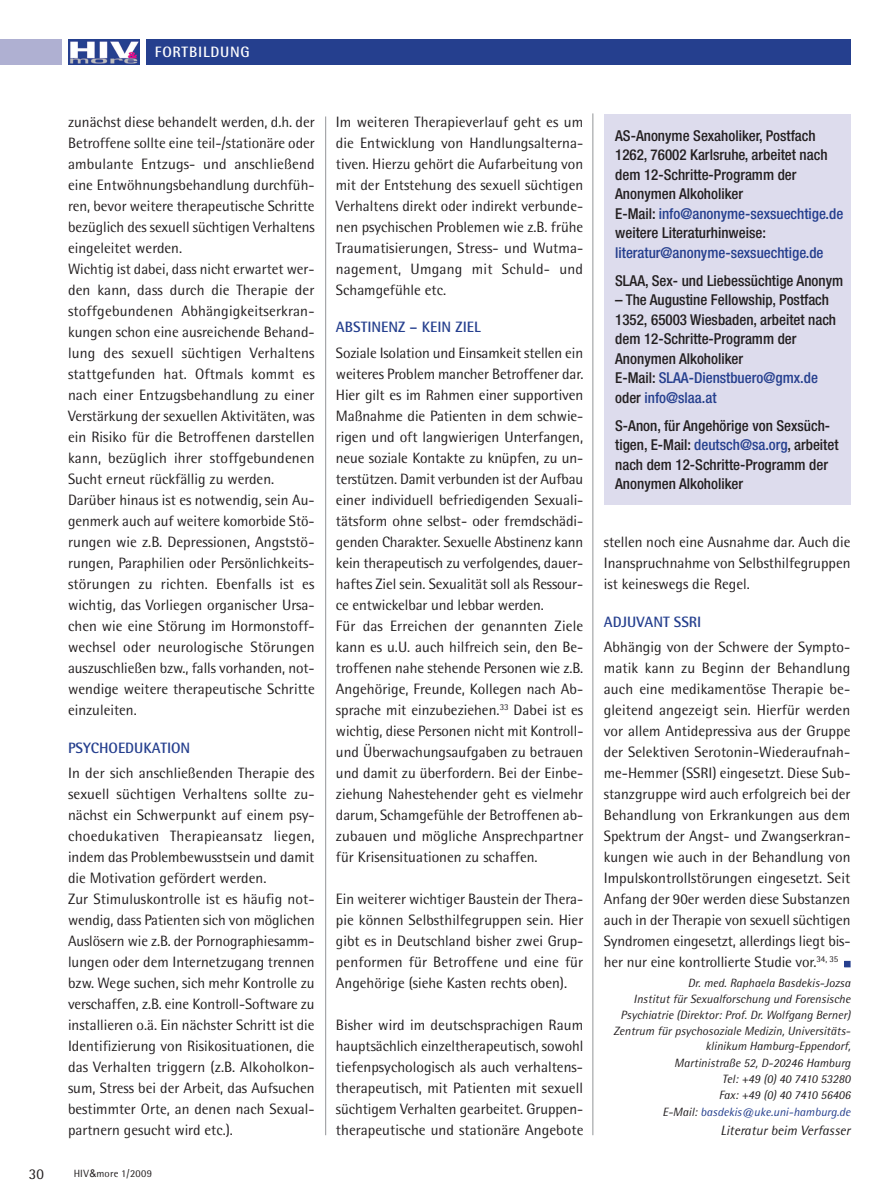
<style>
.page{position:relative;width:893px;height:1191px;background:#fff}
.page>*{position:absolute;margin:0;border:0;box-sizing:border-box;transform-origin:0 0}
.Fliesstext{font:15px/21px "Rotis Semi Sans";color:#231f20;text-align:justify}
.t1{font:500 condensed 15px/19.5px "Helvetica Neue";color:#231f20}
.Fliesstext-2{font:700 15px "Rotis Semi Sans";color:#253f8e}
.Rubriken{font:700 15px "Rotis Semi Sans";letter-spacing:.05em;color:#fff}
.Quelle_Text{font:italic 13.5px "Rotis Semi Sans";color:#231f20}
.Quelle_Text-2{font:italic 12px/15.5px "Rotis Semi Sans";color:#231f20;text-align:right}
.Quelle_Text-3{font:italic 12px "Rotis Semi Sans";color:#253f8e}
.t2{font:10.5px "Rotis Semi Sans";letter-spacing:.02em;color:#231f20}
.s1{font-family:"Arial"}
.s2{color:#253f8e}
.s3{color:#231f20}
</style>
<div class="page">
<div style="left:604px;top:114px;width:246px;height:391px;background:#dddced"></div>
<hr style="left:325px;top:116px;width:1px;height:1019px;background:#939598">
<hr style="left:592px;top:113px;width:1px;height:1022px;background:#939598">
<svg style="left:844px;top:961px;width:6px;height:6px"></svg>
<div style="left:146px;top:39px;width:704px;height:25px;background:#253f8e"></div>
<img style="left:69px;top:40px;width:70px;height:24px">
<div style="left:0;top:39px;width:62px;height:25px;background:#afb0d2"></div>
<p class="Rubriken" style="left:155px;top:43px;width:96px">FORTBILDUNG</p>
<p class="Fliesstext" style="left:68px;top:111px;width:248px">zunächst diese behandelt werden, d.h. der Betroffene sollte eine teil-/stationäre oder ambulante Entzugs- und anschließend eine Entwöhnungsbehandlung durchfüh&shy;ren, bevor weitere therapeutische Schritte bezüglich des sexuell süchtigen Verhaltens eingeleitet werden.</p>
<p class="Fliesstext" style="left:68px;top:258px;width:248px">Wichtig ist dabei, dass nicht erwartet wer&shy;den kann, dass durch die Therapie der stoffgebundenen Abhängigkeitserkran&shy;kungen schon eine ausreichende Behand&shy;lung des sexuell süchtigen Verhaltens stattgefunden hat. Oftmals kommt es nach einer Entzugsbehandlung zu einer Verstärkung der sexuellen Aktivitäten, was ein Risiko für die Betroffenen darstellen kann, bezüglich ihrer stoffgebundenen Sucht erneut rückfällig zu werden.</p>
<p class="Fliesstext" style="left:68px;top:489px;width:248px">Darüber hinaus ist es notwendig, sein Au&shy;genmerk auch auf weitere komorbide Stö&shy;rungen wie z.B. Depressionen, Angststö&shy;rungen, Paraphilien oder Persönlichkeits&shy;störungen zu richten. Ebenfalls ist es wichtig, das Vorliegen organischer Ursa&shy;chen wie eine Störung im Hormonstoff&shy;wechsel oder neurologische Störungen auszuschließen bzw., falls vorhanden, not&shy;wendige weitere therapeutische Schritte einzuleiten.</p>
<p class="Fliesstext-2" style="left:68px;top:738px;width:124px">PSYCHOEDUKATION</p>
<p class="Fliesstext" style="left:68px;top:762px;width:248px">In der sich anschließenden Therapie des sexuell süchtigen Verhaltens sollte zu&shy;nächst ein Schwerpunkt auf einem psy&shy;choedukativen Therapieansatz liegen, indem das Problembewusstsein und damit die Motivation gefördert werden.</p>
<p class="Fliesstext" style="left:68px;top:888px;width:248px">Zur Stimuluskontrolle ist es häufig not&shy;wendig, dass Patienten sich von möglichen Auslösern wie z.B. der Pornographiesamm&shy;lungen oder dem Internetzugang trennen bzw. Wege suchen, sich mehr Kontrolle zu verschaffen, z.B. eine Kontroll-Software zu installieren o.ä. Ein nächster Schritt ist die Identifizierung von Risikosituationen, die das Verhalten triggern (z.B. Alkoholkon&shy;sum, Stress bei der Arbeit, das Aufsuchen bestimmter Orte, an denen nach Sexual&shy;partnern gesucht wird etc.).</p>
<p class="Fliesstext" style="left:29px;top:1163px;width:17px">30</p>
<p class="t2" style="left:74px;top:1167px;width:80px">HIV<span class="s1">&amp;</span>more 1/2009</p>
<p class="Fliesstext" style="left:336px;top:111px;width:249px">Im weiteren Therapieverlauf geht es um die Entwicklung von Handlungsalterna&shy;tiven. Hierzu gehört die Aufarbeitung von mit der Entstehung des sexuell süchtigen Verhaltens direkt oder indirekt verbunde&shy;nen psychischen Problemen wie z.B. frühe Traumatisierungen, Stress- und Wutma&shy;nagement, Umgang mit Schuld- und Schamgefühle etc.</p>
<p class="Fliesstext-2" style="left:336px;top:318px;width:146px">ABSTINENZ – KEIN ZIEL</p>
<p class="Fliesstext" style="left:336px;top:342px;width:249px">Soziale Isolation und Einsamkeit stellen ein weiteres Problem mancher Betroffener dar.<br>Hier gilt es im Rahmen einer supportiven Maßnahme die Patienten in dem schwie&shy;rigen und oft langwierigen Unterfangen, neue soziale Kontakte zu knüpfen, zu un&shy;terstützen. Damit verbunden ist der Aufbau einer individuell befriedigenden Sexuali&shy;tätsform ohne selbst- oder fremdschädi&shy;genden Charakter. Sexuelle Abstinenz kann kein therapeutisch zu verfolgendes, dauer&shy;haftes Ziel sein. Sexualität soll als Ressour&shy;ce entwickelbar und lebbar werden.</p>
<p class="Fliesstext" style="left:336px;top:615px;width:249px">Für das Erreichen der genannten Ziele kann es u.U. auch hilfreich sein, den Be&shy;troffenen nahe stehende Personen wie z.B.<br>Angehörige, Freunde, Kollegen nach Ab&shy;sprache mit einzubeziehen.<sup>33</sup> Dabei ist es wichtig, diese Personen nicht mit Kontroll&shy;und Überwachungsaufgaben zu betrauen und damit zu überfordern. Bei der Einbe&shy;ziehung Nahestehender geht es vielmehr darum, Schamgefühle der Betroffenen ab&shy;zubauen und mögliche Ansprechpartner für Krisensituationen zu schaffen.</p>
<p class="Fliesstext" style="left:336px;top:888px;width:249px">Ein weiterer wichtiger Baustein der Thera&shy;pie können Selbsthilfegruppen sein. Hier gibt es in Deutschland bisher zwei Grup&shy;penformen für Betroffene und eine für Angehörige (siehe Kasten rechts oben).</p>
<p class="Fliesstext" style="left:336px;top:1014px;width:249px">Bisher wird im deutschsprachigen Raum hauptsächlich einzeltherapeutisch, sowohl tiefenpsychologisch als auch verhaltens&shy;therapeutisch, mit Patienten mit sexuell süchtigem Verhalten gearbeitet. Gruppen&shy;therapeutische und stationäre Angebote</p>
<p class="t1" style="left:615px;top:125px;width:230px">AS-Anonyme Sexaholiker, Postfach 1262, 76002 Karlsruhe, arbeitet nach dem 12-Schritte-Programm der Anonymen Alkoholiker<br>E-Mail: <span class="s2">info@anonyme-sexsuechtige.de </span>weitere Literaturhinweise: <span class="s2">literatur@anonyme-sexsuechtige.de</span></p>
<p class="t1" style="left:615px;top:270px;width:230px">SLAA, Sex- und Liebessüchtige Anonym</p>
<p class="t1" style="left:615px;top:290px;width:222px">– The Augustine Fellowship, Postfach<br>1352, 65003 Wiesbaden, arbeitet nach dem 12-Schritte-Programm der<br>Anonymen Alkoholiker<br>E-Mail: <span class="s2">SLAA-Dienstbuero@gmx.de </span>oder <span class="s2">info@slaa.at</span></p>
<p class="t1" style="left:615px;top:415px;width:225px">S-Anon, für Angehörige von Sexsüch&shy;tigen, E-Mail: <span class="s2">deutsch@sa.org</span>, arbeitet nach dem 12-Schritte-Programm der Anonymen Alkoholiker</p>
<p class="Fliesstext" style="left:604px;top:531px;width:248px">stellen noch eine Ausnahme dar. Auch die Inanspruchnahme von Selbsthilfegruppen ist keineswegs die Regel.</p>
<p class="Fliesstext-2" style="left:604px;top:612px;width:92px">ADJUVANT SSRI</p>
<p class="Fliesstext" style="left:604px;top:636px;width:248px">Abhängig von der Schwere der Sympto&shy;matik kann zu Beginn der Behandlung auch eine medikamentöse Therapie be&shy;gleitend angezeigt sein. Hierfür werden vor allem Antidepressiva aus der Gruppe der Selektiven Serotonin-Wiederaufnah&shy;me-Hemmer (SSRI) eingesetzt. Diese Sub&shy;stanzgruppe wird auch erfolgreich bei der Behandlung von Erkrankungen aus dem Spektrum der Angst- und Zwangserkran&shy;kungen wie auch in der Behandlung von Impulskontrollstörungen eingesetzt. Seit Anfang der 90er werden diese Substanzen auch in der Therapie von sexuell süchtigen Syndromen eingesetzt, allerdings liegt bis&shy;her nur eine kontrollierte Studie vor.<sup>34,</sup> <sup>35</sup></p>
<p class="Quelle_Text-2" style="left:688px;top:975px;width:164px">Dr. med. Raphaela Basdekis-Jozsa</p>
<p class="Quelle_Text-2" style="left:620px;top:991px;width:231px">Institut für Sexualforschung und Forensische<br>Psychiatrie (Direktor: Prof. Dr. Wolfgang Berner)</p>
<p class="Quelle_Text-2" style="left:613px;top:1023px;width:239px">Zentrum für psychosoziale Medizin, Universitäts&shy;klinikum Hamburg-Eppendorf,</p>
<p class="Quelle_Text-2" style="left:674px;top:1054px;width:178px">Martinistraße 52, D-20246 Hamburg</p>
<p class="Quelle_Text-2" style="left:722px;top:1071px;width:130px">Tel: +49 (0) 40 7410 53280</p>
<p class="Quelle_Text-2" style="left:719px;top:1087px;width:133px">Fax: +49 (0) 40 7410 56406</p>
<p class="Quelle_Text-3" style="left:662px;top:1104px;width:189px"><span class="s3">E-Mail:</span> basdekis@uke.uni-hamburg.de</p>
<p class="Quelle_Text" style="left:720px;top:1122px;width:131px">Literatur beim Verfasser</p>
</div>
